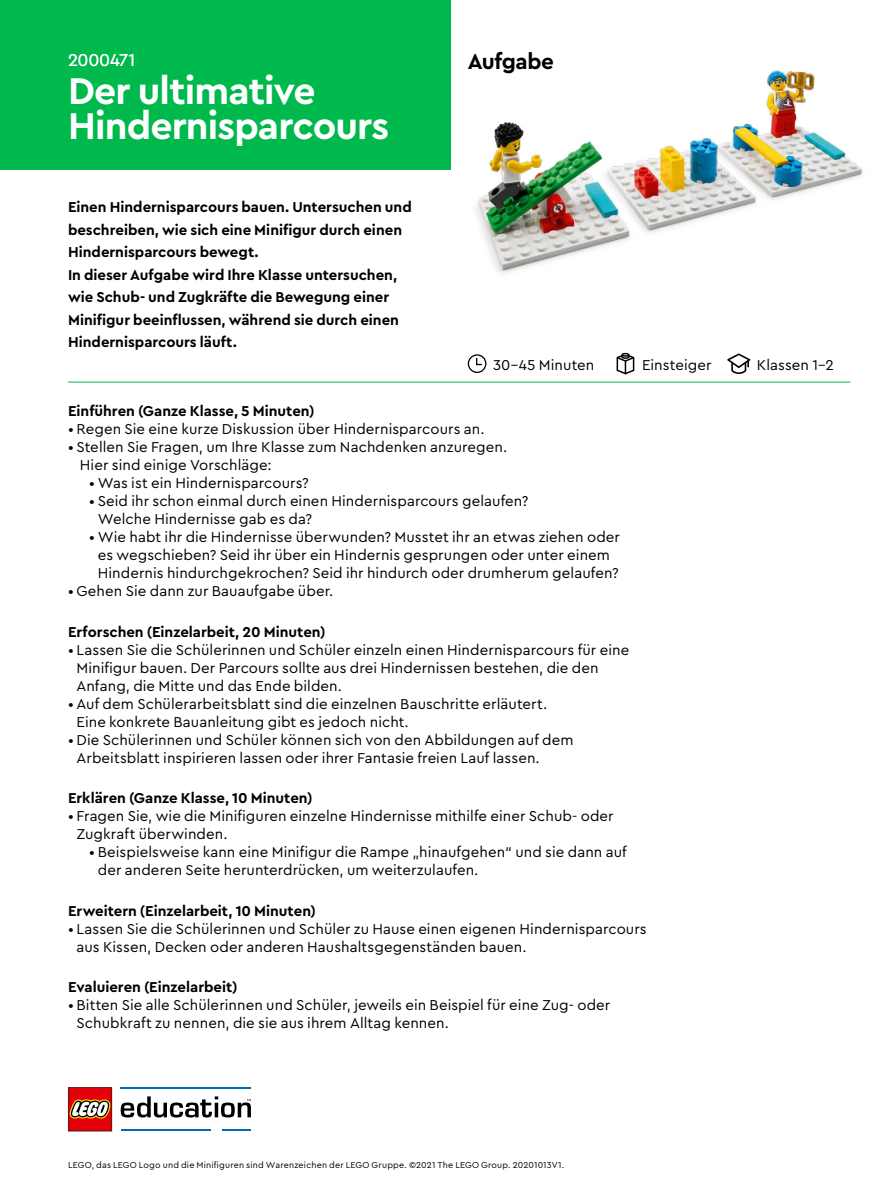
<style>
.page{position:relative;width:893px;height:1191px;background:#fff}
.page>*{position:absolute;margin:0;border:0;box-sizing:border-box;transform-origin:0 0}
.t1{font:700 39px/34.5px "Cera Pro";letter-spacing:-.02em;color:#fff}
.t2{font:700 22.5px "Cera Pro";letter-spacing:-.02em;color:#000}
.t3{font:18px "Cera Pro";letter-spacing:-.015em;color:#fff}
.t4{font:15px/18px "Cera Pro";letter-spacing:.005em;color:#000}
.t5{font:700 15px/22.5px "Cera Pro";color:#000}
.t6{font:9px "Cera Pro";letter-spacing:.025em;color:#000}
</style>
<div class="page">
<img style="left:476px;top:70px;width:387px;height:204px">
<div style="left:0;top:0;width:451px;height:170px;background:#00b94d"></div>
<hr style="left:68px;top:382px;width:782px;height:1px;background:#00b94d">
<svg style="left:468px;top:354px;width:18px;height:19px"></svg>
<svg style="left:617px;top:353px;width:17px;height:21px"></svg>
<svg style="left:727px;top:353px;width:23px;height:21px"></svg>
<hr style="left:121px;top:1087px;width:130px;height:2px;background:#006cb7">
<hr style="left:121px;top:1129px;width:90px;height:2px;background:#006cb7">
<hr style="left:223px;top:1129px;width:28px;height:2px;background:#006cb7">
<svg style="left:121px;top:1096px;width:130px;height:21px"></svg>
<svg style="left:68px;top:1087px;width:44px;height:44px;background:#c43c33"></svg>
<p class="t3" style="left:68px;top:48px;width:69px">2000471</p>
<h1 class="t1" style="left:68px;top:72px;width:323px">Der ultimative<br>Hindernisparcours</h1>
<p class="t5" style="left:68px;top:195px;width:345px">Einen Hindernisparcours bauen. Untersuchen und beschreiben, wie sich eine Minifigur durch einen Hindernisparcours bewegt.<br>In dieser Aufgabe wird Ihre Klasse untersuchen, wie Schub- und Zugkräfte die Bewegung einer Minifigur beeinflussen, während sie durch einen Hindernisparcours läuft.</p>
<h2 class="t2" style="left:468px;top:47px;width:88px">Aufgabe</h2>
<p class="t4" style="left:493px;top:355px;width:103px">30–45 Minuten</p>
<p class="t4" style="left:642px;top:355px;width:71px">Einsteiger</p>
<p class="t4" style="left:757px;top:355px;width:78px">Klassen 1–2</p>
<p class="t5" style="left:68px;top:399px;width:248px">Einführen (Ganze Klasse, 5 Minuten)</p>
<p class="t4" style="left:68px;top:419px;width:418px">• Regen Sie eine kurze Diskussion über Hindernisparcours an.</p>
<p class="t4" style="left:80px;top:437px;width:429px;text-indent:-12px">• Stellen Sie Fragen, um Ihre Klasse zum Nachdenken anzuregen.<br>Hier sind einige Vorschläge:</p>
<p class="t4" style="left:89px;top:473px;width:221px">• Was ist ein Hindernisparcours?</p>
<p class="t4" style="left:98px;top:491px;width:432px;text-indent:-9px">• Seid ihr schon einmal durch einen Hindernisparcours gelaufen?<br>Welche Hindernisse gab es da?</p>
<p class="t4" style="left:89px;top:527px;width:532px;text-align:center">• Wie habt ihr die Hindernisse überwunden? Musstet ihr an etwas ziehen oder es wegschieben? Seid ihr über ein Hindernis gesprungen oder unter einem<br>Hindernis hindurchgekrochen? Seid ihr hindurch oder drumherum gelaufen?</p>
<p class="t4" style="left:68px;top:581px;width:267px">• Gehen Sie dann zur Bauaufgabe über.</p>
<p class="t5" style="left:68px;top:620px;width:259px">Erforschen (Einzelarbeit, 20 Minuten)</p>
<p class="t4" style="left:77px;top:640px;width:554px;text-indent:-9px">• Lassen Sie die Schülerinnen und Schüler einzeln einen Hindernisparcours für eine<br>Minifigur bauen. Der Parcours sollte aus drei Hindernissen bestehen, die den<br>Anfang, die Mitte und das Ende bilden.</p>
<p class="t4" style="left:77px;top:694px;width:472px;text-indent:-9px">• Auf dem Schülerarbeitsblatt sind die einzelnen Bauschritte erläutert.<br>Eine konkrete Bauanleitung gibt es jedoch nicht.</p>
<p class="t4" style="left:77px;top:730px;width:499px;text-indent:-9px">• Die Schülerinnen und Schüler können sich von den Abbildungen auf dem<br>Arbeitsblatt inspirieren lassen oder ihrer Fantasie freien Lauf lassen.</p>
<p class="t5" style="left:68px;top:786px;width:246px">Erklären (Ganze Klasse, 10 Minuten)</p>
<p class="t4" style="left:77px;top:806px;width:539px;text-indent:-9px">• Fragen Sie, wie die Minifiguren einzelne Hindernisse mithilfe einer Schub- oder<br>Zugkraft überwinden.</p>
<p class="t4" style="left:98px;top:842px;width:530px;text-indent:-9px">• Beispielsweise kann eine Minifigur die Rampe „hinaufgehen“ und sie dann auf der anderen Seite herunterdrücken, um weiterzulaufen.</p>
<p class="t5" style="left:68px;top:899px;width:250px">Erweitern (Einzelarbeit, 10 Minuten)</p>
<p class="t4" style="left:77px;top:919px;width:572px;text-indent:-9px">• Lassen Sie die Schülerinnen und Schüler zu Hause einen eigenen Hindernisparcours aus Kissen, Decken oder anderen Haushaltsgegenständen bauen.</p>
<p class="t5" style="left:68px;top:975px;width:171px">Evaluieren (Einzelarbeit)</p>
<p class="t4" style="left:77px;top:995px;width:535px;text-indent:-9px">• Bitten Sie alle Schülerinnen und Schüler, jeweils ein Beispiel für eine Zug- oder<br>Schubkraft zu nennen, die sie aus ihrem Alltag kennen.</p>
<p class="t6" style="left:68px;top:1159px;width:498px">LEGO, das LEGO Logo und die Minifiguren sind Warenzeichen der LEGO Gruppe. ©2021 The LEGO Group. 20201013V1.</p>
</div>
